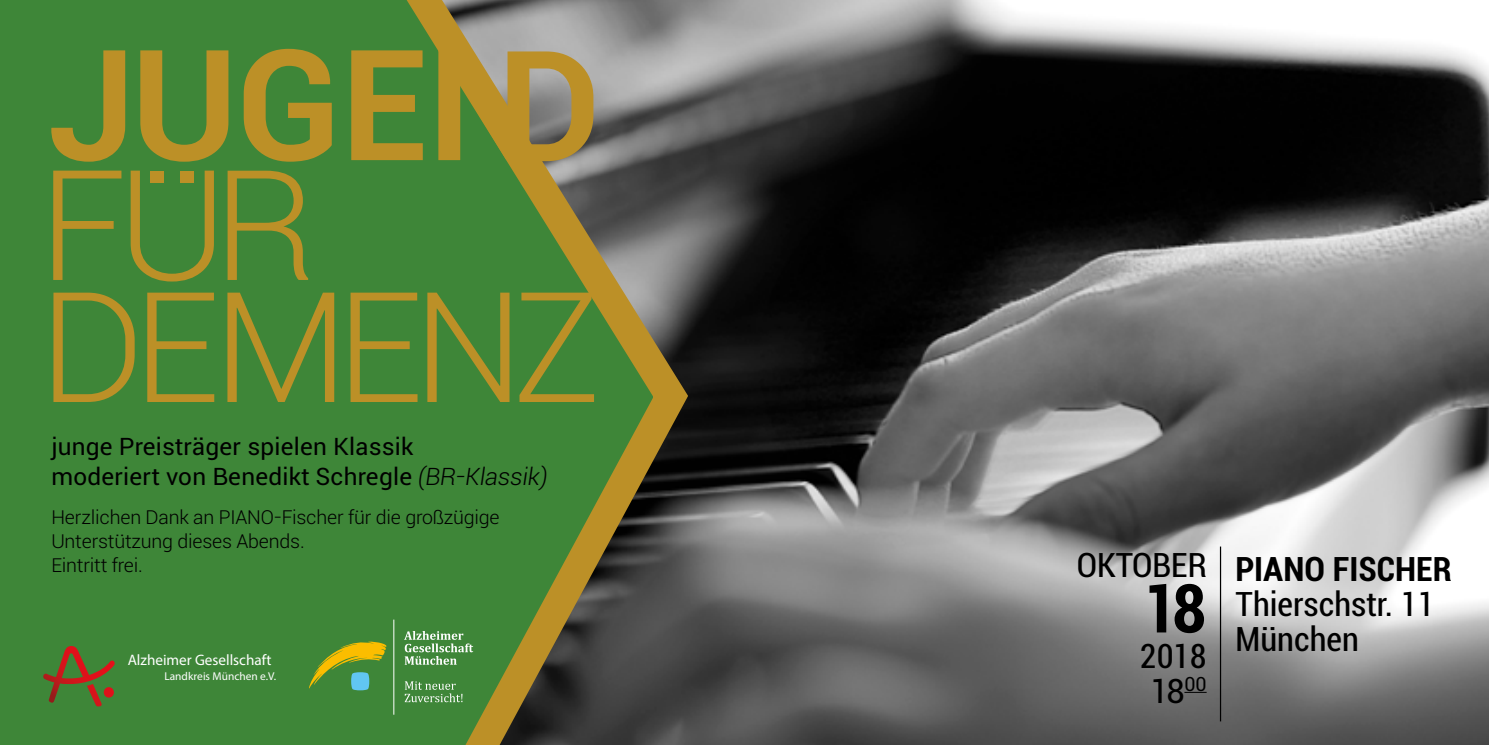
<style>
.page{position:relative;width:1489px;height:745px;background:#fff}
.page>*{position:absolute;margin:0;border:0;box-sizing:border-box;transform-origin:0 0}
.t1{font:700 condensed 70px "Roboto";color:#000}
.t2{font:condensed 35px/35px "Roboto";color:#000}
.t3{font:700 condensed 35px "Roboto";color:#000}
.t4{font:25px/30px "Roboto";letter-spacing:.01em;color:#000}
.t5{font:300 20px/24px "Roboto";letter-spacing:-.01em;color:#000}
.t6{font:15.25px "The Mix";color:#fff}
.t7{font:11.5px "The Mix";color:#fff}
.s1{font-weight:300;font-style:italic}
.s2{font-stretch:normal}
</style>
<div class="page">
<img style="left:705px;top:0;width:783px;height:744px">
<div style="left:0;top:0;width:374px;height:744px;background:#3e8638"></div>
<svg style="left:309px;top:641px;width:65px;height:49px;background:#749a3a"></svg>
<svg style="left:43px;top:645px;width:72px;height:61px;background:#646830"></svg>
<svg style="left:1184px;top:691px;width:22px;height:1px"></svg>
<hr style="left:1219px;top:546px;width:1px;height:175px;background:#000">
<svg style="left:53px;top:292px;width:82px;height:110px;background:#638832"></svg>
<svg style="left:51px;top:49px;width:323px;height:113px;background:#768a30"></svg>
<svg style="left:374px;top:0;width:331px;height:744px;background:#5f7845"></svg>
<svg style="left:53px;top:170px;width:68px;height:110px;background:#5d8833"></svg>
<svg style="left:519px;top:292px;width:75px;height:110px;background:#5e8833"></svg>
<svg style="left:427px;top:292px;width:82px;height:110px;background:#658932"></svg>
<svg style="left:350px;top:292px;width:67px;height:110px;background:#658932"></svg>
<svg style="left:227px;top:292px;width:107px;height:110px;background:#668932"></svg>
<svg style="left:147px;top:292px;width:67px;height:110px;background:#658932"></svg>
<svg style="left:227px;top:170px;width:81px;height:110px;background:#658932"></svg>
<svg style="left:131px;top:170px;width:83px;height:111px;background:#5e8833"></svg>
<div style="left:181px;top:171px;width:13px;height:12px;background:#bc9027"></div>
<div style="left:150px;top:171px;width:14px;height:12px;background:#bc9027"></div>
<p class="t4" style="left:51px;top:429px;width:497px">junge Preisträger spielen Klassik<br>moderiert von Benedikt Schregle <span class="s1">(BR-Klassik)</span></p>
<p class="t5" style="left:51px;top:503px;width:450px">Herzlichen Dank an PIANO-Fischer für die großzügige<br>Unterstützung dieses Abends.<br>Eintritt frei.</p>
<p class="t6" style="left:128px;top:649px;width:145px">Alzheimer Gesellschaft</p>
<p class="t7" style="left:164px;top:668px;width:113px">Landkreis München e.V.</p>
<h2 class="t2" style="left:1076px;top:544px;width:131px">OKTOBER</h2>
<h1 class="t1" style="left:1142px;top:547px;width:65px">18</h1>
<h2 class="t2" style="left:1139px;top:634px;width:68px">2018<br><span class="s2">18</span><sup>00</sup></h2>
<h2 class="t3" style="left:1235px;top:538px;width:218px">PIANO FISCHER</h2>
<h2 class="t2" style="left:1235px;top:583px;width:200px">Thierschstr. 11<br>München</h2>
</div>
